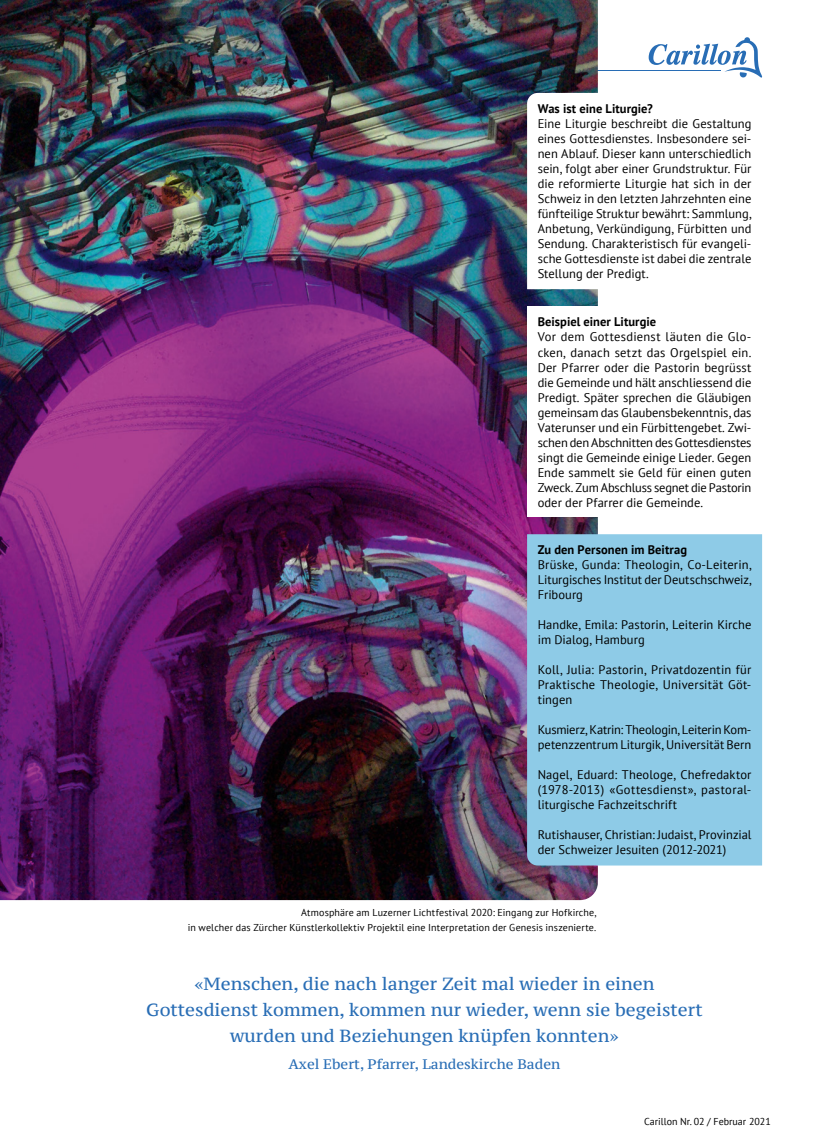
<style>
.page{position:relative;width:833px;height:1134px;background:#fff}
.page>*{position:absolute;margin:0;border:0;box-sizing:border-box;transform-origin:0 0}
.t1{font:17.5px/26.2px "PT Serif Caption";color:#286db5;text-align:center}
.t2{font:13.75px "PT Serif Caption";color:#286db5}
.t3{font:12.5px/15px "PT Sans";color:#000;text-align:justify}
.t4{font:700 12.5px "PT Sans";letter-spacing:.005em;color:#000}
.t5{font:10px/15px "PT Sans";letter-spacing:.015em;color:#000;text-align:right}
</style>
<div class="page">
<svg style="left:648px;top:37px;width:114px;height:41px"></svg>
<hr style="left:71px;top:70px;width:650px;height:1px;background:#286db5">
<img style="left:0;top:0;width:598px;height:900px">
<div style="left:527px;top:534px;width:235px;height:331px;background:#8ecbe7"></div>
<svg style="left:527px;top:93px;width:71px;height:196px"></svg>
<div style="left:527px;top:306px;width:235px;height:211px;background:#fff"></div>
<p class="t4" style="left:538px;top:100px;width:117px">Was ist eine Liturgie?</p>
<p class="t3" style="left:538px;top:116px;width:215px">Eine Liturgie beschreibt die Gestaltung eines Gottesdienstes. Insbesondere sei&shy;nen Ablauf. Dieser kann unterschiedlich sein, folgt aber einer Grundstruktur. Für die reformierte Liturgie hat sich in der Schweiz in den letzten Jahrzehnten eine fünfteilige Struktur bewährt: Sammlung, Anbetung, Verkündigung, Fürbitten und Sendung. Charakteristisch für evangeli&shy;sche Gottesdienste ist dabei die zentrale Stellung der Predigt.</p>
<p class="t4" style="left:538px;top:314px;width:120px">Beispiel einer Liturgie</p>
<p class="t3" style="left:538px;top:329px;width:215px">Vor dem Gottesdienst läuten die Glo&shy;cken, danach setzt das Orgelspiel ein.<br>Der Pfarrer oder die Pastorin begrüsst die Gemeinde und hält anschliessend die Predigt. Später sprechen die Gläubigen gemeinsam das Glaubensbekenntnis, das Vaterunser und ein Fürbittengebet. Zwi&shy;schen den Abschnitten des Gottesdienstes singt die Gemeinde einige Lieder. Gegen Ende sammelt sie Geld für einen guten Zweck. Zum Abschluss segnet die Pastorin oder der Pfarrer die Gemeinde.</p>
<p class="t4" style="left:538px;top:541px;width:151px">Zu den Personen im Beitrag</p>
<p class="t3" style="left:538px;top:557px;width:215px">Brüske, Gunda: Theologin, Co-Leiterin, Liturgisches Institut der Deutschschweiz, Fribourg</p>
<p class="t3" style="left:538px;top:617px;width:215px">Handke, Emila: Pastorin, Leiterin Kirche im Dialog, Hamburg</p>
<p class="t3" style="left:538px;top:662px;width:215px">Koll, Julia: Pastorin, Privatdozentin für Praktische Theologie, Universität Göt&shy;tingen</p>
<p class="t3" style="left:538px;top:722px;width:215px">Kusmierz, Katrin: Theologin, Leiterin Kom&shy;petenzzentrum Liturgik, Universität Bern</p>
<p class="t3" style="left:538px;top:767px;width:215px">Nagel, Eduard: Theologe, Chefredaktor (1978-2013) «Gottesdienst», pastoral&shy;liturgische Fachzeitschrift</p>
<p class="t3" style="left:538px;top:827px;width:215px">Rutishauser, Christian: Judaist, Provinzial der Schweizer Jesuiten (2012-2021)</p>
<p class="t5" style="left:188px;top:904px;width:410px">Atmosphäre am Luzerner Lichtfestival 2020: Eingang zur Hofkirche,<br>in welcher das Zürcher Künstlerkollektiv Projektil eine Interpretation der Genesis inszenierte.</p>
<h1 class="t1" style="left:146px;top:970px;width:558px">«Menschen, die nach langer Zeit mal wieder in einen<br>Gottesdienst kommen, kommen nur wieder, wenn sie begeistert wurden und Beziehungen knüpfen konnten»</h1>
<p class="t2" style="left:288px;top:1055px;width:273px">Axel Ebert, Pfarrer, Landeskirche Baden</p>
<p class="t5" style="left:644px;top:1114px;width:128px">Carillon Nr. 02 / Februar 2021</p>
</div>
